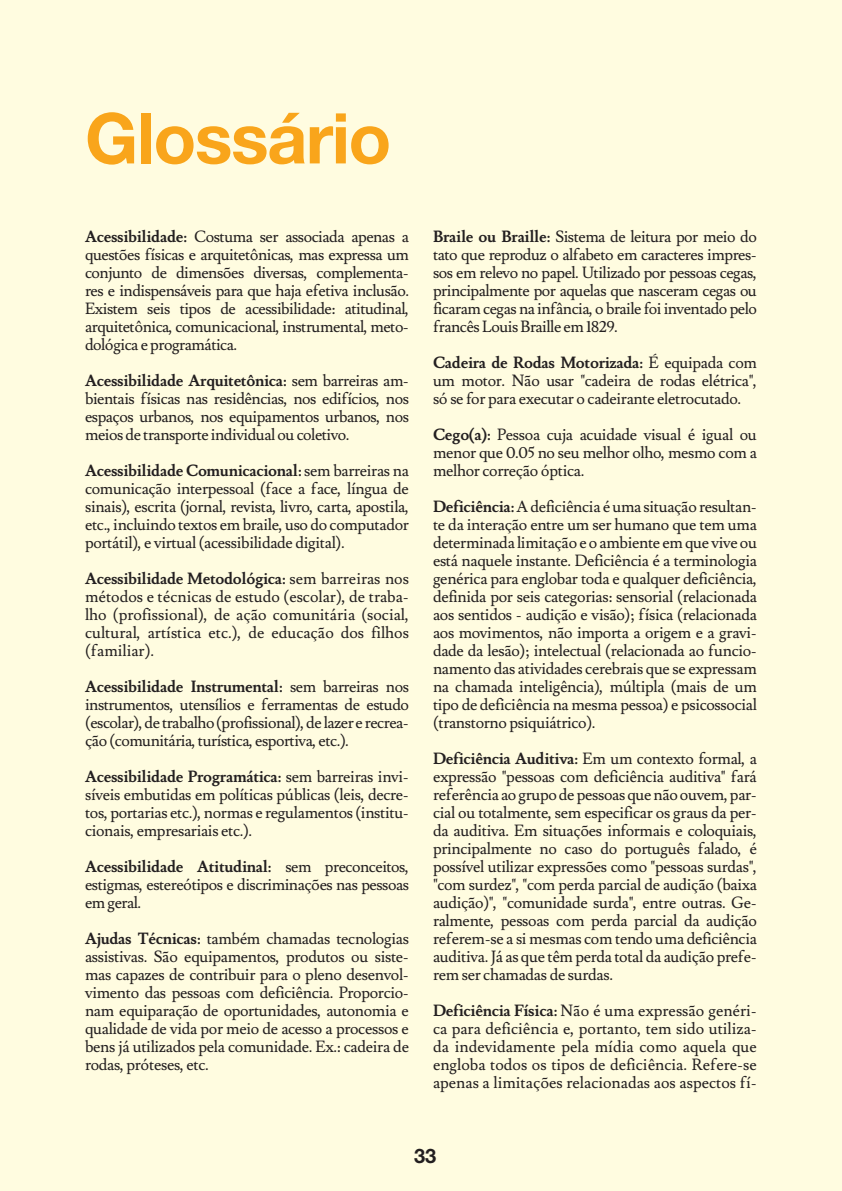
<style>
.page{position:relative;width:842px;height:1191px;background:#fffce0}
.page>*{position:absolute;margin:0;border:0;box-sizing:border-box;transform-origin:0 0}
.t1{font:700 70px "Helvetica Neue LT Std";letter-spacing:-.02em;color:#f9a51b}
.t2{font:700 20px "Helvetica Neue LT Std";color:#231f20}
.t3{font:16px/18px "Lusitana";letter-spacing:-.02em;color:#231f20;text-align:justify}
.s1{font-weight:700}
</style>
<div class="page">
<p class="t1" style="left:85px;top:95px;width:308px">Glossário</p>
<p class="t3" style="left:85px;top:228px;width:325px"><span class="s1">Acessibilidade:</span> Costuma ser associada apenas a questões físicas e arquitetônicas, mas expressa um conjunto de dimensões diversas, complementa&shy;res e indispensáveis para que haja efetiva inclusão.<br>Existem seis tipos de acessibilidade: atitudinal, arquitetônica, comunicacional, instrumental, meto&shy;dológica e programática.</p>
<p class="t3" style="left:85px;top:372px;width:325px"><span class="s1">Acessibilidade Arquitetônica:</span> sem barreiras am&shy;bientais físicas nas residências, nos edifícios, nos espaços urbanos, nos equipamentos urbanos, nos meios de transporte individual ou coletivo.</p>
<p class="t3" style="left:85px;top:462px;width:325px"><span class="s1">Acessibilidade Comunicacional:</span> sem barreiras na comunicação interpessoal (face a face, língua de sinais), escrita (jornal, revista, livro, carta, apostila, etc., incluindo textos em braile, uso do computador portátil), e virtual (acessibilidade digital).</p>
<p class="t3" style="left:85px;top:570px;width:325px"><span class="s1">Acessibilidade Metodológica:</span> sem barreiras nos métodos e técnicas de estudo (escolar), de traba&shy;lho (profissional), de ação comunitária (social, cultural, artística etc.), de educação dos filhos (familiar).</p>
<p class="t3" style="left:85px;top:678px;width:325px"><span class="s1">Acessibilidade Instrumental:</span> sem barreiras nos instrumentos, utensílios e ferramentas de estudo (escolar), de trabalho (profissional), de lazer e recrea&shy;ção (comunitária, turística, esportiva, etc.).</p>
<p class="t3" style="left:85px;top:768px;width:325px"><span class="s1">Acessibilidade Programática:</span> sem barreiras invi&shy;síveis embutidas em políticas públicas (leis, decre&shy;tos, portarias etc.), normas e regulamentos (institu&shy;cionais, empresariais etc.).</p>
<p class="t3" style="left:85px;top:858px;width:325px"><span class="s1">Acessibilidade Atitudinal:</span> sem preconceitos, estigmas, estereótipos e discriminações nas pessoas em geral.</p>
<p class="t3" style="left:85px;top:930px;width:325px"><span class="s1">Ajudas Técnicas:</span> também chamadas tecnologias assistivas. São equipamentos, produtos ou siste&shy;mas capazes de contribuir para o pleno desenvol&shy;vimento das pessoas com deficiência. Proporcio&shy;nam equiparação de oportunidades, autonomia e qualidade de vida por meio de acesso a processos e bens já utilizados pela comunidade. Ex.: cadeira de rodas, próteses, etc.</p>
<p class="t3" style="left:433px;top:228px;width:325px"><span class="s1">Braile ou Braille:</span> Sistema de leitura por meio do tato que reproduz o alfabeto em caracteres impres&shy;sos em relevo no papel. Utilizado por pessoas cegas, principalmente por aquelas que nasceram cegas ou ficaram cegas na infância, o braile foi inventado pelo francês Louis Braille em 1829.</p>
<p class="t3" style="left:433px;top:354px;width:325px"><span class="s1">Cadeira de Rodas Motorizada:</span> É equipada com um motor. Não usar "cadeira de rodas elétrica", só se for para executar o cadeirante eletrocutado.</p>
<p class="t3" style="left:433px;top:426px;width:325px"><span class="s1">Cego(a):</span> Pessoa cuja acuidade visual é igual ou menor que 0.05 no seu melhor olho, mesmo com a melhor correção óptica.</p>
<p class="t3" style="left:433px;top:498px;width:325px"><span class="s1">Deficiência:</span> A deficiência é uma situação resultan&shy;te da interação entre um ser humano que tem uma determinada limitação e o ambiente em que vive ou está naquele instante. Deficiência é a terminologia genérica para englobar toda e qualquer deficiência, definida por seis categorias: sensorial (relacionada aos sentidos - audição e visão); física (relacionada aos movimentos, não importa a origem e a gravi&shy;dade da lesão); intelectual (relacionada ao funcio&shy;namento das atividades cerebrais que se expressam na chamada inteligência), múltipla (mais de um tipo de deficiência na mesma pessoa) e psicossocial (transtorno psiquiátrico).</p>
<p class="t3" style="left:433px;top:750px;width:325px"><span class="s1">Deficiência Auditiva:</span> Em um contexto formal, a expressão "pessoas com deficiência auditiva" fará referência ao grupo de pessoas que não ouvem, par&shy;cial ou totalmente, sem especificar os graus da per&shy;da auditiva. Em situações informais e coloquiais, principalmente no caso do português falado, é possível utilizar expressões como "pessoas surdas", "com surdez", "com perda parcial de audição (baixa audição)", "comunidade surda", entre outras. Ge&shy;ralmente, pessoas com perda parcial da audição referem-se a si mesmas com tendo uma deficiência auditiva. Já as que têm perda total da audição prefe&shy;rem ser chamadas de surdas.</p>
<p class="t3" style="left:433px;top:1002px;width:325px"><span class="s1">Deficiência Física:</span> Não é uma expressão genéri&shy;ca para deficiência e, portanto, tem sido utiliza&shy;da indevidamente pela mídia como aquela que engloba todos os tipos de deficiência. Refere-se apenas a limitações relacionadas aos aspectos fí-</p>
<p class="t2" style="left:414px;top:1143px;width:24px">33</p>
</div>
